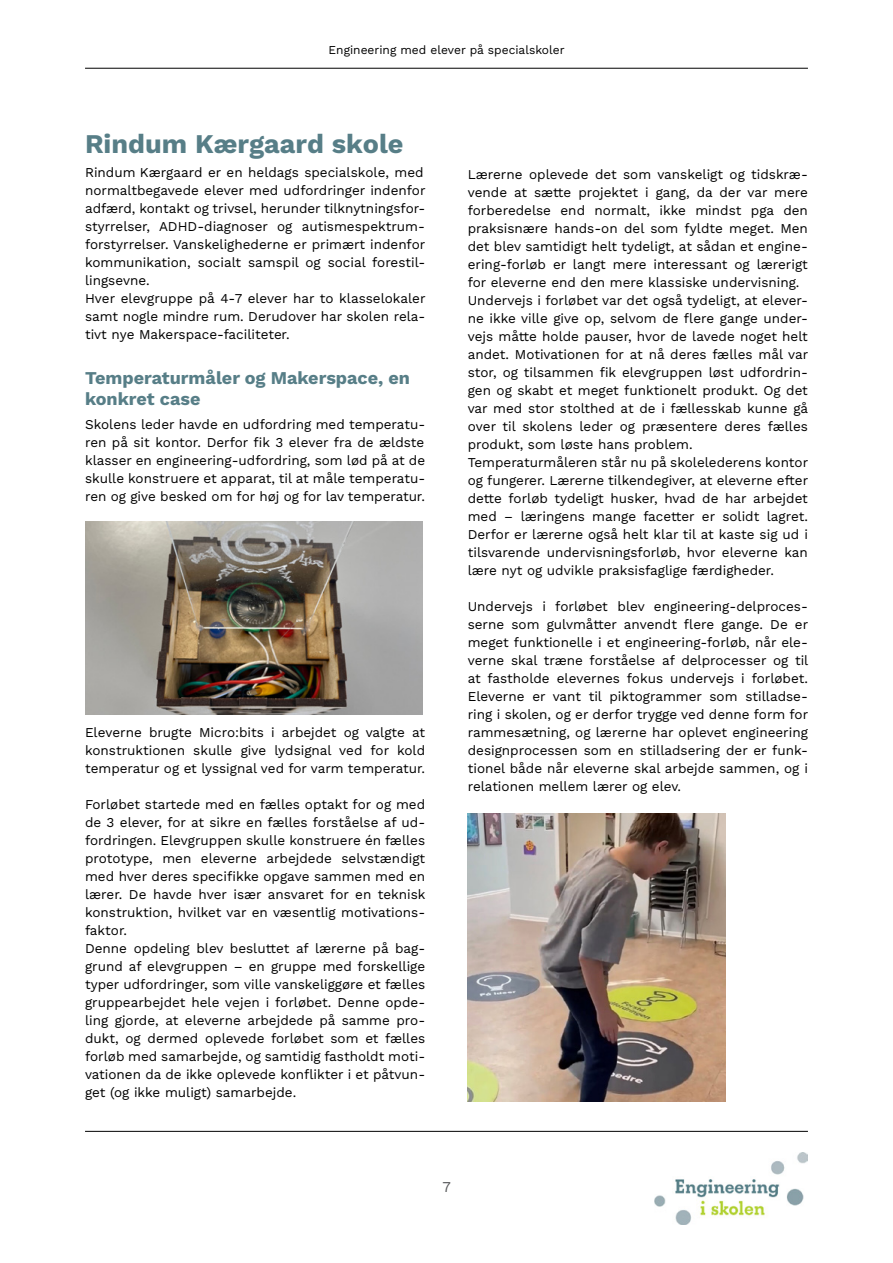
<style>
.page{position:relative;width:893px;height:1263px;background:#fff}
.page>*{position:absolute;margin:0;border:0;box-sizing:border-box;transform-origin:0 0}
.t1{font:700 27px "Work Sans";color:#577e87}
.t2{font:700 18px/21px "Work Sans";color:#577e87}
.t3{font:15px "Work Sans";color:#58595b}
.t4{font:13.5px/18px "Work Sans";color:#000;text-align:justify}
.t5{font:12px "Work Sans";color:#000}
</style>
<div class="page">
<img style="left:654px;top:1152px;width:154px;height:73px">
<hr style="left:85px;top:1131px;width:723px;height:1px;background:#000">
<hr style="left:85px;top:68px;width:723px;height:1px;background:#000">
<img style="left:85px;top:521px;width:338px;height:193px">
<img style="left:468px;top:813px;width:258px;height:288px">
<p class="t5" style="left:329px;top:40px;width:238px">Engineering med elever på specialskoler</p>
<h1 class="t1" style="left:85px;top:123px;width:320px">Rindum Kærgaard skole</h1>
<p class="t4" style="left:85px;top:163px;width:342px;text-align:left">Rindum Kærgaard er en heldags specialskole, med normaltbegavede elever med udfordringer indenfor adfærd, kontakt og trivsel, herunder tilknytningsfor&shy;styrrelser, ADHD-diagnoser og autismespektrum&shy;forstyrrelser. Vanskelighederne er primært indenfor kommunikation, socialt samspil og social forestil&shy;lingsevne.<br>Hver elevgruppe på 4-7 elever har to klasselokaler samt nogle mindre rum. Derudover har skolen rela&shy;tivt nye Makerspace-faciliteter.</p>
<h2 class="t2" style="left:85px;top:367px;width:326px">Temperaturmåler og Makerspace, en konkret case</h2>
<p class="t4" style="left:85px;top:415px;width:342px">Skolens leder havde en udfordring med temperatu&shy;ren på sit kontor. Derfor fik 3 elever fra de ældste klasser en engineering-udfordring, som lød på at de skulle konstruere et apparat, til at måle temperatu&shy;ren og give besked om for høj og for lav temperatur.</p>
<p class="t4" style="left:85px;top:723px;width:342px">Eleverne brugte Micro:bits i arbejdet og valgte at konstruktionen skulle give lydsignal ved for kold temperatur og et lyssignal ved for varm temperatur.</p>
<p class="t4" style="left:85px;top:795px;width:342px;text-align:left">Forløbet startede med en fælles optakt for og med de 3 elever, for at sikre en fælles forståelse af ud&shy;fordringen. Elevgruppen skulle konstruere én fælles prototype, men eleverne arbejdede selvstændigt med hver deres specifikke opgave sammen med en lærer. De havde hver især ansvaret for en teknisk konstruktion, hvilket var en væsentlig motivations&shy;faktor.<br>Denne opdeling blev besluttet af lærerne på bag&shy;grund af elevgruppen – en gruppe med forskellige typer udfordringer, som ville vanskeliggøre et fælles gruppearbejdet hele vejen i forløbet. Denne opde&shy;ling gjorde, at eleverne arbejdede på samme pro&shy;dukt, og dermed oplevede forløbet som et fælles forløb med samarbejde, og samtidig fastholdt moti&shy;vationen da de ikke oplevede konflikter i et påtvun&shy;get (og ikke muligt) samarbejde.</p>
<p class="t4" style="left:468px;top:165px;width:342px;text-align:left">Lærerne oplevede det som vanskeligt og tidskræ&shy;vende at sætte projektet i gang, da der var mere forberedelse end normalt, ikke mindst pga den praksisnære hands-on del som fyldte meget. Men det blev samtidigt helt tydeligt, at sådan et engine&shy;ering-forløb er langt mere interessant og lærerigt for eleverne end den mere klassiske undervisning.<br>Undervejs i forløbet var det også tydeligt, at elever&shy;ne ikke ville give op, selvom de flere gange under&shy;vejs måtte holde pauser, hvor de lavede noget helt andet. Motivationen for at nå deres fælles mål var stor, og tilsammen fik elevgruppen løst udfordrin&shy;gen og skabt et meget funktionelt produkt. Og det var med stor stolthed at de i fællesskab kunne gå over til skolens leder og præsentere deres fælles produkt, som løste hans problem.<br>Temperaturmåleren står nu på skolelederens kontor og fungerer. Lærerne tilkendegiver, at eleverne efter dette forløb tydeligt husker, hvad de har arbejdet med – læringens mange facetter er solidt lagret.<br>Derfor er lærerne også helt klar til at kaste sig ud i tilsvarende undervisningsforløb, hvor eleverne kan lære nyt og udvikle praksisfaglige færdigheder.</p>
<p class="t4" style="left:468px;top:597px;width:342px">Undervejs i forløbet blev engineering-delproces&shy;serne som gulvmåtter anvendt flere gange. De er meget funktionelle i et engineering-forløb, når ele&shy;verne skal træne forståelse af delprocesser og til at fastholde elevernes fokus undervejs i forløbet.<br>Eleverne er vant til piktogrammer som stilladse&shy;ring i skolen, og er derfor trygge ved denne form for rammesætning, og lærerne har oplevet engineering designprocessen som en stilladsering der er funk&shy;tionel både når eleverne skal arbejde sammen, og i relationen mellem lærer og elev.</p>
<p class="t3" style="left:442px;top:1175px;width:10px">7</p>
</div>
